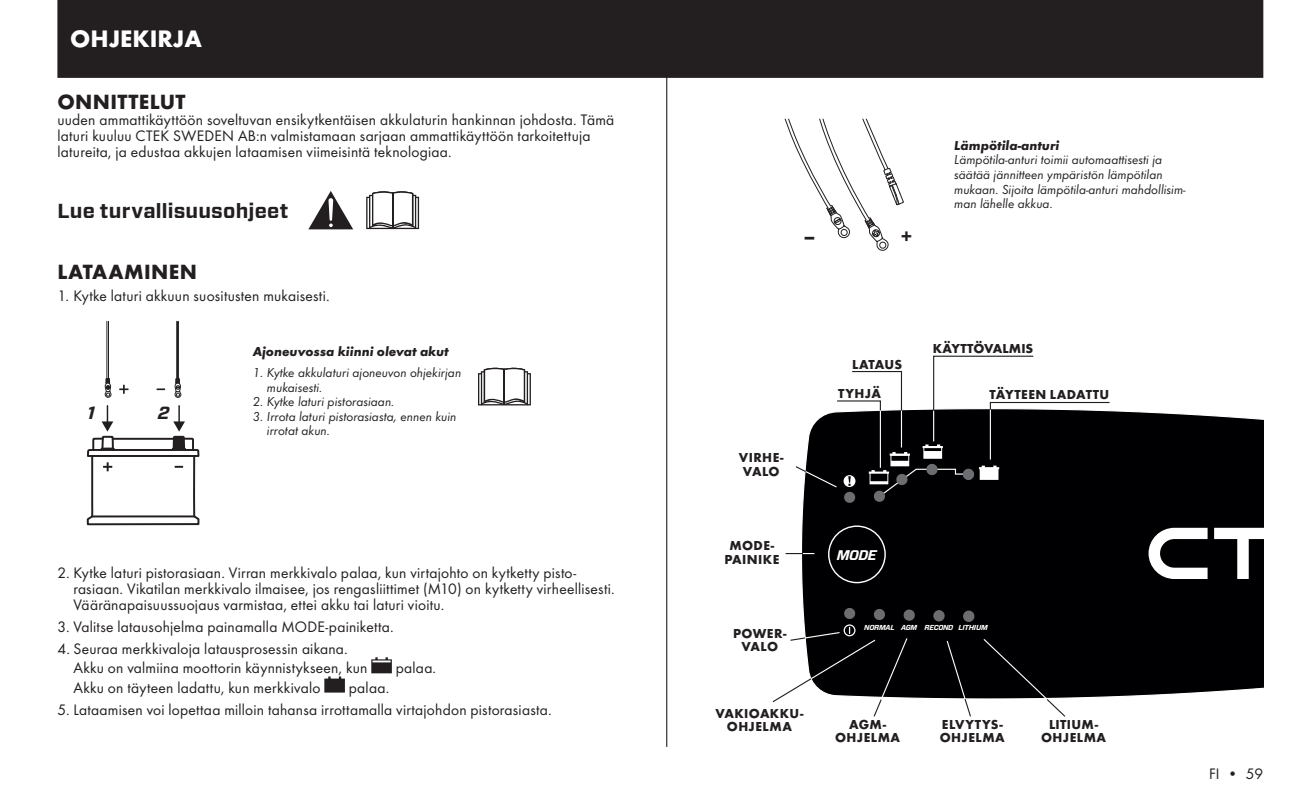
<style>
.page{position:relative;width:1308px;height:798px;background:#fff}
.page>*{position:absolute;margin:0;border:0;box-sizing:border-box;transform-origin:0 0}
.ToC_Head{font:700 24.75px "Futura";color:#fff}
.body__last_pgp{font:700 21.38px "Futura";letter-spacing:.015em;color:#231f20}
.underrubrik_liten{font:700 21.38px "Futura";letter-spacing:.02em;color:#231f20}
.body__dot_list{font:700 20.25px "Forza";letter-spacing:.01em;color:#231f20}
.t1{font:700 20.25px "Futura";color:#231f20}
.t2{font:italic 700 17.55px "Forza";color:#231f20}
.body__last_pgp-2{font:15.75px/15.8px "Futura Boo";letter-spacing:.015em;color:#231f20}
.t3{font:italic 700 13.95px "Forza";color:#fff}
.t4{font:13.5px/14.6px "Futura Boo Obl";color:#231f20}
.body__num_list{font:700 13.5px/13.5px "Futura";letter-spacing:.025em;color:#231f20}
.t5{font:italic 700 13.5px "Futura";color:#231f20}
.body__num_list-2{font:700 13.5px "Futura";color:#231f20}
.t6{font:italic 700 7.2px "Forza";letter-spacing:-.03em;color:#fff}
</style>
<div class="page">
<hr style="left:666px;top:51px;width:1px;height:695px;background:#231f20">
<div style="left:57px;top:0;width:1206px;height:78px;background:#231f20"></div>
<div style="left:800px;top:407px;width:463px;height:292px;background:#000002"></div>
<svg style="left:963px;top:610px;width:11px;height:11px"></svg>
<svg style="left:933px;top:610px;width:11px;height:11px"></svg>
<svg style="left:828px;top:525px;width:57px;height:58px;background:#121214"></svg>
<svg style="left:868px;top:444px;width:131px;height:57px;background:#222224"></svg>
<svg style="left:1148px;top:527px;width:59px;height:51px"></svg>
<svg style="left:1214px;top:527px;width:49px;height:51px"></svg>
<svg style="left:371px;top:657px;width:21px;height:16px"></svg>
<svg style="left:324px;top:676px;width:21px;height:16px"></svg>
<hr style="left:989px;top:409px;width:2px;height:50px;background:#fff">
<hr style="left:933px;top:410px;width:1px;height:31px;background:#fff">
<hr style="left:901px;top:410px;width:1px;height:37px;background:#fff">
<svg style="left:785px;top:552px;width:29px;height:2px"></svg>
<svg style="left:795px;top:465px;width:60px;height:37px"></svg>
<hr style="left:879px;top:410px;width:2px;height:57px;background:#fff">
<svg style="left:836px;top:371px;width:66px;height:40px"></svg>
<svg style="left:932px;top:355px;width:178px;height:56px"></svg>
<svg style="left:982px;top:637px;width:84px;height:80px"></svg>
<svg style="left:945px;top:639px;width:27px;height:78px"></svg>
<svg style="left:772px;top:607px;width:142px;height:110px"></svg>
<svg style="left:366px;top:191px;width:53px;height:38px"></svg>
<hr style="left:392px;top:193px;width:1px;height:35px;background:#231f20">
<svg style="left:308px;top:191px;width:45px;height:38px"></svg>
<svg style="left:86px;top:320px;width:114px;height:206px"></svg>
<svg style="left:478px;top:367px;width:53px;height:38px"></svg>
<hr style="left:504px;top:369px;width:1px;height:36px;background:#231f20">
<svg style="left:784px;top:119px;width:120px;height:132px"></svg>
<p class="ToC_Head" style="left:70px;top:24px;width:133px">OHJEKIRJA</p>
<p class="body__last_pgp" style="left:57px;top:89px;width:130px">ONNITTELUT</p>
<p class="body__last_pgp-2" style="left:57px;top:112px;width:558px">uuden ammattikäyttöön soveltuvan ensikytkentäisen akkulaturin hankinnan johdosta. Tämä laturi kuuluu CTEK SWEDEN AB:n valmistamaan sarjaan ammattikäyttöön tarkoitettuja latureita, ja edustaa akkujen lataamisen viimeisintä teknologiaa.</p>
<p class="body__dot_list" style="left:57px;top:197px;width:233px">Lue turvallisuusohjeet</p>
<p class="underrubrik_liten" style="left:57px;top:258px;width:141px">LATAAMINEN</p>
<p class="body__last_pgp-2" style="left:57px;top:287px;width:274px">1. Kytke laturi akkuun suositusten mukaisesti.</p>
<p class="t2" style="left:87px;top:400px;width:9px">1</p>
<p class="t2" style="left:158px;top:400px;width:13px">2</p>
<p class="t5" style="left:253px;top:343px;width:198px">Ajoneuvossa kiinni olevat akut</p>
<p class="t4" style="left:267px;top:365px;width:196px;text-indent:-14px">1. Kytke akkulaturi ajoneuvon ohjekirjan mukaisesti.</p>
<p class="t4" style="left:253px;top:394px;width:143px">2. Kytke laturi pistorasiaan.</p>
<p class="t4" style="left:267px;top:409px;width:191px;text-indent:-14px">3. Irrota laturi pistorasiasta, ennen kuin irrotat akun.</p>
<p class="body__last_pgp-2" style="left:73px;top:565px;width:543px;text-indent:-16px">2. Kytke laturi pistorasiaan. Virran merkkivalo palaa, kun virtajohto on kytketty pisto&shy;rasiaan. Vikatilan merkkivalo ilmaisee, jos rengasliittimet (M10) on kytketty virheellisesti.<br>Vääränapaisuussuojaus varmistaa, ettei akku tai laturi vioitu.</p>
<p class="body__last_pgp-2" style="left:57px;top:618px;width:338px">3. Valitse latausohjelma painamalla MODE-painiketta.</p>
<p class="body__last_pgp-2" style="left:73px;top:639px;width:295px;line-height:19.1px;text-indent:-16px">4. Seuraa merkkivaloja latausprosessin aikana.<br>Akku on valmiina moottorin käynnistykseen, kun</p>
<p class="body__last_pgp-2" style="left:396px;top:659px;width:42px">palaa.</p>
<p class="body__last_pgp-2" style="left:73px;top:679px;width:248px">Akku on täyteen ladattu, kun merkkivalo</p>
<p class="body__last_pgp-2" style="left:349px;top:679px;width:42px">palaa.</p>
<p class="body__last_pgp-2" style="left:57px;top:701px;width:496px">5. Lataamisen voi lopettaa milloin tahansa irrottamalla virtajohdon pistorasiasta.</p>
<p class="t1" style="left:803px;top:223px;width:14px">–</p>
<p class="t1" style="left:900px;top:223px;width:14px">+</p>
<p class="t5" style="left:954px;top:137px;width:107px">Lämpötila-anturi</p>
<p class="t4" style="left:954px;top:152px;width:233px">Lämpötila-anturi toimii automaattisesti ja säätää jännitteen ympäristön lämpötilan mukaan. Sijoita lämpötila-anturi mahdollisim&shy;man lähelle akkua.</p>
<p class="body__num_list" style="left:739px;top:450px;width:46px">VIRHE-</p>
<p class="body__num_list" style="left:743px;top:464px;width:38px">VALO</p>
<p class="body__num_list" style="left:729px;top:538px;width:46px">MODE-</p>
<p class="body__num_list" style="left:724px;top:552px;width:57px">PAINIKE</p>
<p class="body__num_list" style="left:733px;top:626px;width:55px">POWER-</p>
<p class="body__num_list" style="left:741px;top:639px;width:38px">VALO</p>
<p class="body__num_list" style="left:715px;top:706px;width:90px">VAKIOAKKU-</p>
<p class="body__num_list" style="left:727px;top:719px;width:67px">OHJELMA</p>
<p class="body__num_list" style="left:852px;top:357px;width:52px">LATAUS</p>
<p class="body__num_list" style="left:838px;top:386px;width:44px">TYHJÄ</p>
<p class="body__num_list-2" style="left:932px;top:340px;width:102px">KÄYTTÖVALMIS</p>
<p class="body__num_list" style="left:989px;top:387px;width:121px">TÄYTEEN LADATTU</p>
<p class="t3" style="left:837px;top:545px;width:41px">MODE</p>
<p class="t6" style="left:864px;top:622px;width:91px">NORMAL AGM RECOND</p>
<p class="t6" style="left:958px;top:622px;width:31px">LITHIUM</p>
<p class="body__num_list" style="left:835px;top:716px;width:67px;text-align:center">AGM-<br>OHJELMA</p>
<p class="body__num_list" style="left:939px;top:716px;width:67px">ELVYTYS-<br>OHJELMA</p>
<p class="body__num_list" style="left:1049px;top:716px;width:51px">LITIUM-</p>
<p class="body__num_list" style="left:1041px;top:730px;width:67px">OHJELMA</p>
<p class="body__last_pgp-2" style="left:1209px;top:765px;width:55px">FI • 59</p>
</div>
